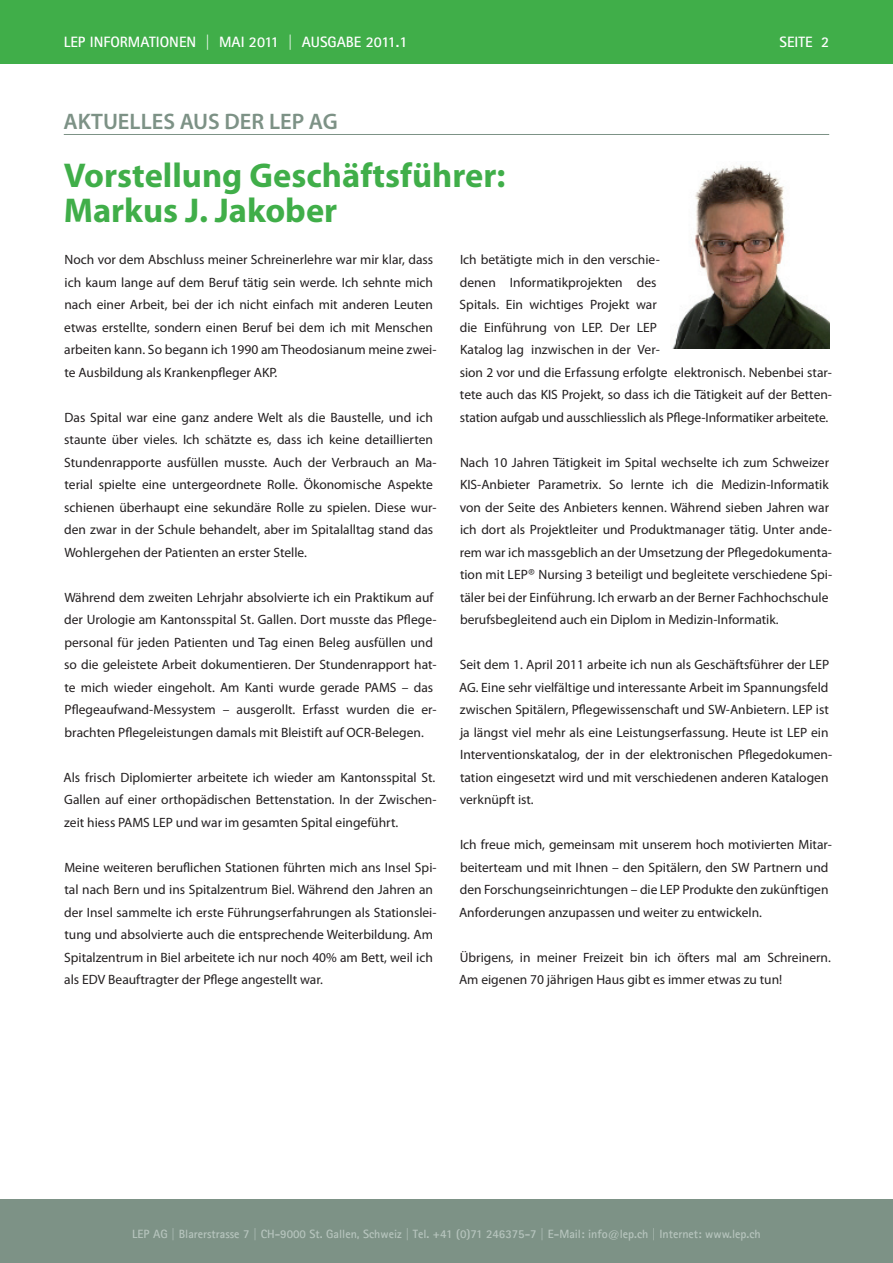
<style>
.page{position:relative;width:893px;height:1263px;background:#fff}
.page>*{position:absolute;margin:0;border:0;box-sizing:border-box;transform-origin:0 0}
.t1{font:700 34.5px/34.5px "Myriad Pro";color:#40ae49}
.t2{font:600 22.5px "Myriad Pro";color:#7d9286}
.t3{font:700 15px "Agfa Rotis Sans Serif";color:#fff}
.t4{font:13.5px/22.5px "Myriad Pro";color:#231f20}
.t5{font:700 12px "Agfa Rotis Sans Serif";color:#b6c4bd}
.s1{font-family:"The Sans B2";font-weight:200}
</style>
<div class="page">
<div style="left:0;top:1199px;width:893px;height:64px;background:#7d9286"></div>
<div style="left:0;top:0;width:893px;height:64px;background:#40ae49"></div>
<hr style="left:64px;top:134px;width:765px;height:1px;background:#7d9286">
<img style="left:672px;top:164px;width:157px;height:185px">
<p class="t3" style="left:64px;top:32px;width:345px">LEP INFORMATIONEN | MAI 2011 | AUSGABE 2011.1</p>
<p class="t3" style="left:780px;top:32px;width:51px">SEITE 2</p>
<h2 class="t2" style="left:63px;top:107px;width:276px">AKTUELLES AUS DER LEP AG</h2>
<h1 class="t1" style="left:64px;top:157px;width:443px">Vorstellung Geschäftsführer:<br>Markus J. Jakober</h1>
<p class="t4" style="left:64px;top:248px;width:374px">Noch vor dem Abschluss meiner Schreinerlehre war mir klar, dass ich kaum lange auf dem Beruf tätig sein werde. Ich sehnte mich nach einer Arbeit, bei der ich nicht einfach mit anderen Leuten etwas erstellte, sondern einen Beruf bei dem ich mit Menschen arbeiten kann. So begann ich 1990 am Theodosianum meine zwei&shy;te Ausbildung als Krankenpfleger AKP.</p>
<p class="t4" style="left:64px;top:406px;width:374px">Das Spital war eine ganz andere Welt als die Baustelle, und ich staunte über vieles. Ich schätzte es, dass ich keine detaillierten Stundenrapporte ausfüllen musste. Auch der Verbrauch an Ma&shy;terial spielte eine untergeordnete Rolle. Ökonomische Aspekte schienen überhaupt eine sekundäre Rolle zu spielen. Diese wur&shy;den zwar in der Schule behandelt, aber im Spitalalltag stand das Wohlergehen der Patienten an erster Stelle.</p>
<p class="t4" style="left:64px;top:586px;width:374px">Während dem zweiten Lehrjahr absolvierte ich ein Praktikum auf der Urologie am Kantonsspital St. Gallen. Dort musste das Pflege&shy;personal für jeden Patienten und Tag einen Beleg ausfüllen und so die geleistete Arbeit dokumentieren. Der Stundenrapport hat&shy;te mich wieder eingeholt. Am Kanti wurde gerade PAMS – das Pflegeaufwand-Messystem – ausgerollt. Erfasst wurden die er&shy;brachten Pflegeleistungen damals mit Bleistift auf OCR-Belegen.</p>
<p class="t4" style="left:64px;top:766px;width:375px;text-align:justify">Als frisch Diplomierter arbeitete ich wieder am Kantonsspital St.<br>Gallen auf einer orthopädischen Bettenstation. In der Zwischen&shy;zeit hiess PAMS LEP und war im gesamten Spital eingeführt.</p>
<p class="t4" style="left:64px;top:856px;width:374px">Meine weiteren beruflichen Stationen führten mich ans Insel Spi&shy;tal nach Bern und ins Spitalzentrum Biel. Während den Jahren an der Insel sammelte ich erste Führungserfahrungen als Stationslei&shy;tung und absolvierte auch die entsprechende Weiterbildung. Am Spitalzentrum in Biel arbeitete ich nur noch 40% am Bett, weil ich als EDV Beauftragter der Pflege angestellt war.</p>
<p class="t4" style="left:460px;top:248px;width:374px">Ich betätigte mich in den verschie-<br>denen Informatikprojekten des<br>Spitals. Ein wichtiges Projekt war<br>die Einführung von LEP. Der LEP<br>Katalog lag inzwischen in der Ver-<br>sion 2 vor und die Erfassung erfolgte elektronisch. Nebenbei star&shy;tete auch das KIS Projekt, so dass ich die Tätigkeit auf der Betten&shy;station aufgab und ausschliesslich als Pflege-Informatiker arbeitete.</p>
<p class="t4" style="left:460px;top:451px;width:374px">Nach 10 Jahren Tätigkeit im Spital wechselte ich zum Schweizer KIS-Anbieter Parametrix. So lernte ich die Medizin-Informatik von der Seite des Anbieters kennen. Während sieben Jahren war ich dort als Projektleiter und Produktmanager tätig. Unter ande&shy;rem war ich massgeblich an der Umsetzung der Pflegedokumenta&shy;tion mit LEP<span class="s1">®</span> Nursing 3 beteiligt und begleitete verschiedene Spi&shy;täler bei der Einführung. Ich erwarb an der Berner Fachhochschule berufsbegleitend auch ein Diplom in Medizin-Informatik.</p>
<p class="t4" style="left:459px;top:653px;width:375px">Seit dem 1. April 2011 arbeite ich nun als Geschäftsführer der LEP AG. Eine sehr vielfältige und interessante Arbeit im Spannungsfeld zwischen Spitälern, Pflegewissenschaft und SW-Anbietern. LEP ist ja längst viel mehr als eine Leistungserfassung. Heute ist LEP ein Interventionskatalog, der in der elektronischen Pflegedokumen&shy;tation eingesetzt wird und mit verschiedenen anderen Katalogen verknüpft ist.</p>
<p class="t4" style="left:459px;top:833px;width:375px">Ich freue mich, gemeinsam mit unserem hoch motivierten Mitar&shy;beiterteam und mit Ihnen – den Spitälern, den SW Partnern und den Forschungseinrichtungen – die LEP Produkte den zukünftigen Anforderungen anzupassen und weiter zu entwickeln.</p>
<p class="t4" style="left:459px;top:946px;width:373px">Übrigens, in meiner Freizeit bin ich öfters mal am Schreinern.<br>Am eigenen 70 jährigen Haus gibt es immer etwas zu tun!</p>
<p class="t5" style="left:132px;top:1226px;width:630px">LEP AG | Blarerstrasse 7 | CH-9000 St. Gallen, Schweiz | Tel. +41 (0)71 246375-7 | E-Mail: info@lep.ch | Internet: www.lep.ch</p>
</div>
